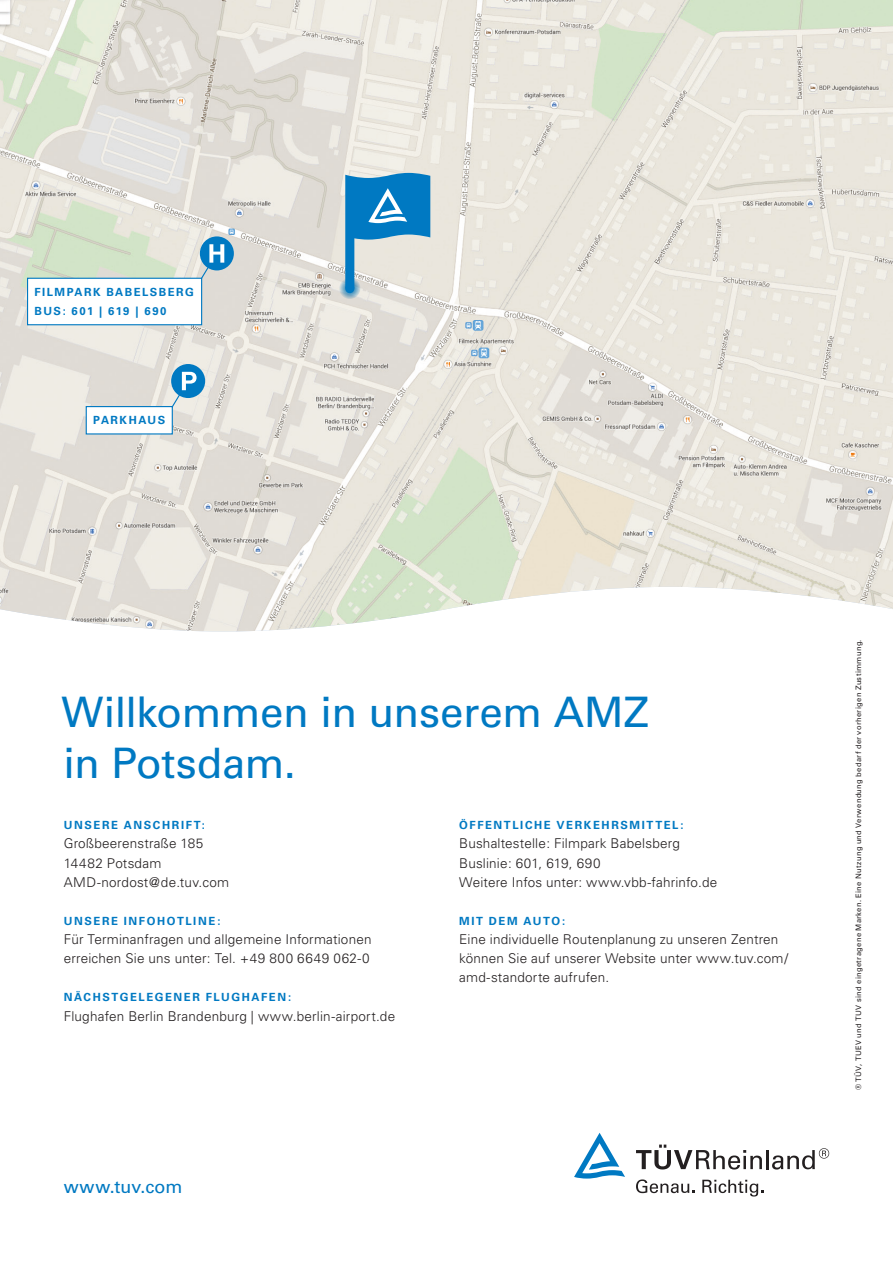
<style>
.page{position:relative;width:893px;height:1263px;background:#fff}
.page>*{position:absolute;margin:0;border:0;box-sizing:border-box;transform-origin:0 0}
._01_Headline{font:42px/51px "Univers";letter-spacing:-.01em;color:#0079c2}
._03_Copy{font:18px "Univers";letter-spacing:.01em;color:#0079c2}
._03_Copy-2{font:300 13.5px/19.2px "Univers";letter-spacing:.015em;color:#231f20}
._04_Copyheadline{font:700 11.25px "Univers";letter-spacing:.14em;color:#0079c2}
._03_Copy-3{font:700 11.25px "Univers";letter-spacing:.14em;color:#0079c2}
._04_Copyheadline-2{font:700 11.25px "Univers";letter-spacing:.12em;color:#0079c2}
._10_Trademark_Protec{font:7.5px "Univers";letter-spacing:.05em;color:#231f20}
</style>
<div class="page">
<svg style="left:636px;top:1144px;width:126px;height:25px"></svg>
<hr style="left:766px;top:1150px;width:3px;height:19px;background:#231f20">
<svg style="left:772px;top:1148px;width:57px;height:21px"></svg>
<svg style="left:636px;top:1179px;width:58px;height:14px"></svg>
<svg style="left:702px;top:1180px;width:61px;height:16px"></svg>
<svg style="left:574px;top:1133px;width:51px;height:45px"></svg>
<img style="left:0;top:0;width:893px;height:631px">
<svg style="left:338px;top:277px;width:23px;height:22px"></svg>
<svg style="left:345px;top:173px;width:85px;height:115px;background:#6caccf"></svg>
<div style="left:345px;top:284px;width:9px;height:9px;background:#0079c2;border-radius:50%"></div>
<div style="left:27px;top:278px;width:175px;height:47px;background:#fff;border:1px solid #0079c2"></div>
<div style="left:86px;top:406px;width:87px;height:28px;background:#fff;border:1px solid #0079c2"></div>
<div style="left:200px;top:236px;width:34px;height:34px;background:#0079c2;border-radius:50%"></div>
<svg style="left:199px;top:244px;width:25px;height:38px"></svg>
<div style="left:171px;top:364px;width:34px;height:34px;background:#0079c2;border-radius:50%"></div>
<svg style="left:170px;top:372px;width:27px;height:37px"></svg>
<p class="_04_Copyheadline" style="left:35px;top:285px;width:161px">FILMPARK BABELSBERG</p>
<p class="_04_Copyheadline-2" style="left:35px;top:305px;width:133px">BUS: 601 | 619 | 690</p>
<p class="_04_Copyheadline" style="left:93px;top:414px;width:73px">PARKHAUS</p>
<p class="_01_Headline" style="left:61px;top:687px;width:589px">Willkommen in unserem AMZ in Potsdam.</p>
<p class="_04_Copyheadline" style="left:64px;top:819px;width:143px">UNSERE ANSCHRIFT:</p>
<p class="_03_Copy-2" style="left:64px;top:834px;width:141px">Großbeerenstraße 185</p>
<p class="_03_Copy-2" style="left:64px;top:853px;width:99px">14482 Potsdam</p>
<p class="_03_Copy-2" style="left:64px;top:872px;width:167px">AMD-nordost@de.tuv.com</p>
<p class="_04_Copyheadline" style="left:64px;top:914px;width:158px">UNSERE INFOHOTLINE:</p>
<p class="_03_Copy-2" style="left:64px;top:930px;width:309px">Für Terminanfragen und allgemeine Informationen erreichen Sie uns unter: Tel. +49 800 6649 062-0</p>
<p class="_03_Copy-3" style="left:64px;top:991px;width:229px">NÄCHSTGELEGENER FLUGHAFEN:</p>
<p class="_03_Copy-2" style="left:64px;top:1006px;width:333px">Flughafen Berlin Brandenburg | www.berlin-airport.de</p>
<p class="_03_Copy" style="left:64px;top:1176px;width:120px">www.tuv.com</p>
<p class="_04_Copyheadline" style="left:459px;top:819px;width:226px">ÖFFENTLICHE VERKEHRSMITTEL:</p>
<p class="_03_Copy-2" style="left:459px;top:834px;width:222px">Bushaltestelle: Filmpark Babelsberg</p>
<p class="_03_Copy-2" style="left:459px;top:853px;width:143px">Buslinie: 601, 619, 690</p>
<p class="_03_Copy-2" style="left:459px;top:872px;width:260px">Weitere Infos unter: www.vbb-fahrinfo.de</p>
<p class="_04_Copyheadline" style="left:459px;top:914px;width:108px">MIT DEM AUTO:</p>
<p class="_03_Copy-2" style="left:459px;top:930px;width:331px">Eine individuelle Routenplanung zu unseren Zentren können Sie auf unserer Website unter www.tuv.com/ amd-standorte aufrufen.</p>
<p class="_10_Trademark_Protec" style="left:854px;top:1090px;width:452px;rotate:-90deg">® TÜV, TUEV und TUV sind eingetragene Marken. Eine Nutzung und Verwendung bedarf der vorherigen Zustimmung.</p>
</div>
